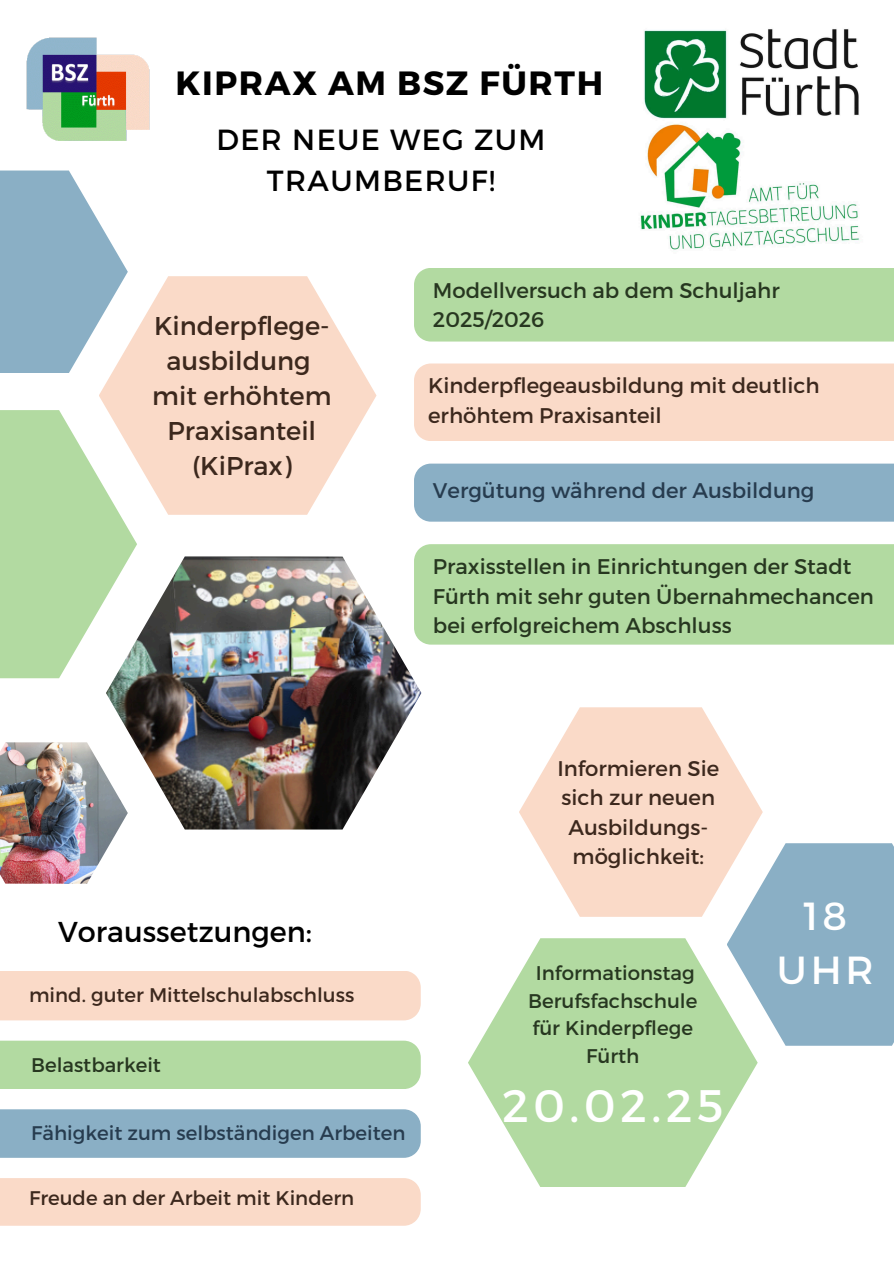
<style>
.page{position:relative;width:894px;height:1264px;background:#fff}
.page>*{position:absolute;margin:0;border:0;box-sizing:border-box;transform-origin:0 0}
.t1{font:45.45px "Montserrat";color:#fff}
.t2{font:39.15px/54px "Montserrat";color:#fff;text-align:center}
.t3{font:700 33.6px "Montserrat";letter-spacing:.05em;color:#000}
.t4{font:29.1px/40.5px "Montserrat";letter-spacing:.05em;color:#000;text-align:center}
.t5{font:28.65px "Montserrat";color:#000}
.t6{font:25.65px/34.8px "Montserrat";color:#3c281d;text-align:center}
.t7{font:21.15px/29.2px "Montserrat";color:#273720}
.t8{font:21.15px/29.2px "Montserrat";color:#3c281d}
.t9{font:21.15px "Montserrat";color:#273c4f}
.t10{font:19.8px/27.6px "Montserrat";color:#273720;text-align:center}
.t11{font:19.65px "Montserrat";color:#3c281d}
.t12{font:19.65px "Montserrat";color:#273c4f}
.t13{font:19.65px "Montserrat";color:#273720}
</style>
<div class="page">
<div style="left:0;top:410px;width:137px;height:268px;background:#b2daa1"></div>
<img style="left:0;top:742px;width:119px;height:141px">
<div style="left:730px;top:843px;width:163px;height:202px;background:#8aafc5"></div>
<svg style="left:519px;top:707px;width:243px;height:209px;fill:#fadac8"></svg>
<svg style="left:99px;top:276px;width:277px;height:239px;fill:#fadac8"></svg>
<img style="left:106px;top:556px;width:315px;height:273px">
<div style="left:414px;top:268px;width:479px;height:73px;background:#b2daa1"></div>
<div style="left:414px;top:463px;width:479px;height:58px;background:#8aafc5"></div>
<div style="left:414px;top:363px;width:479px;height:78px;background:#fadac8"></div>
<div style="left:414px;top:544px;width:479px;height:100px;background:#b2daa1"></div>
<div style="left:0;top:970px;width:420px;height:50px;background:#fadac8"></div>
<div style="left:0;top:1040px;width:420px;height:49px;background:#b2daa1"></div>
<div style="left:0;top:1109px;width:420px;height:48px;background:#8aafc5"></div>
<div style="left:0;top:1178px;width:420px;height:47px;background:#fadac8"></div>
<img style="left:26px;top:37px;width:123px;height:104px">
<svg style="left:468px;top:938px;width:289px;height:249px;fill:#b2daa1"></svg>
<svg style="left:0;top:170px;width:128px;height:203px;fill:#8aafc5"></svg>
<img style="left:640px;top:124px;width:220px;height:126px">
<img style="left:644px;top:29px;width:215px;height:90px">
<h2 class="t3" style="left:175px;top:61px;width:429px">KIPRAX AM BSZ FÜRTH</h2>
<p class="t4" style="left:216px;top:118px;width:330px">DER NEUE WEG ZUM<br>TRAUMBERUF!</p>
<p class="t6" style="left:152px;top:307px;width:181px">Kinderpflege&shy;ausbildung mit erhöhtem<br>Praxisanteil (KiPrax)</p>
<h6 class="t7" style="left:433px;top:274px;width:348px">Modellversuch ab dem Schuljahr<br>2025/2026</h6>
<h4 class="t8" style="left:428px;top:370px;width:393px">Kinderpflegeausbildung mit deutlich erhöhtem Praxisanteil</h4>
<p class="t9" style="left:433px;top:476px;width:383px">Vergütung während der Ausbildung</p>
<p class="t7" style="left:433px;top:551px;width:442px">Praxisstellen in Einrichtungen der Stadt<br>Fürth mit sehr guten Übernahmechancen bei erfolgreichem Abschluss</p>
<p class="t5" style="left:58px;top:912px;width:255px">Voraussetzungen:</p>
<p class="t11" style="left:29px;top:982px;width:326px">mind. guter Mittelschulabschluss</p>
<p class="t13" style="left:31px;top:1051px;width:131px">Belastbarkeit</p>
<p class="t12" style="left:31px;top:1120px;width:375px">Fähigkeit zum selbständigen Arbeiten</p>
<h1 class="t11" style="left:29px;top:1185px;width:326px">Freude an der Arbeit mit Kindern</h1>
<h5 class="t8" style="left:557px;top:752px;width:163px;text-align:center">Informieren Sie sich zur neuen<br>Ausbildungs&shy;möglichkeit:</h5>
<p class="t10" style="left:528px;top:958px;width:171px">Informationstag<br>Berufsfachschule für Kinderpflege<br>Fürth</p>
<p class="t1" style="left:502px;top:1075px;width:223px">20.02.25</p>
<p class="t2" style="left:776px;top:887px;width:98px">18<br>UHR</p>
</div>
